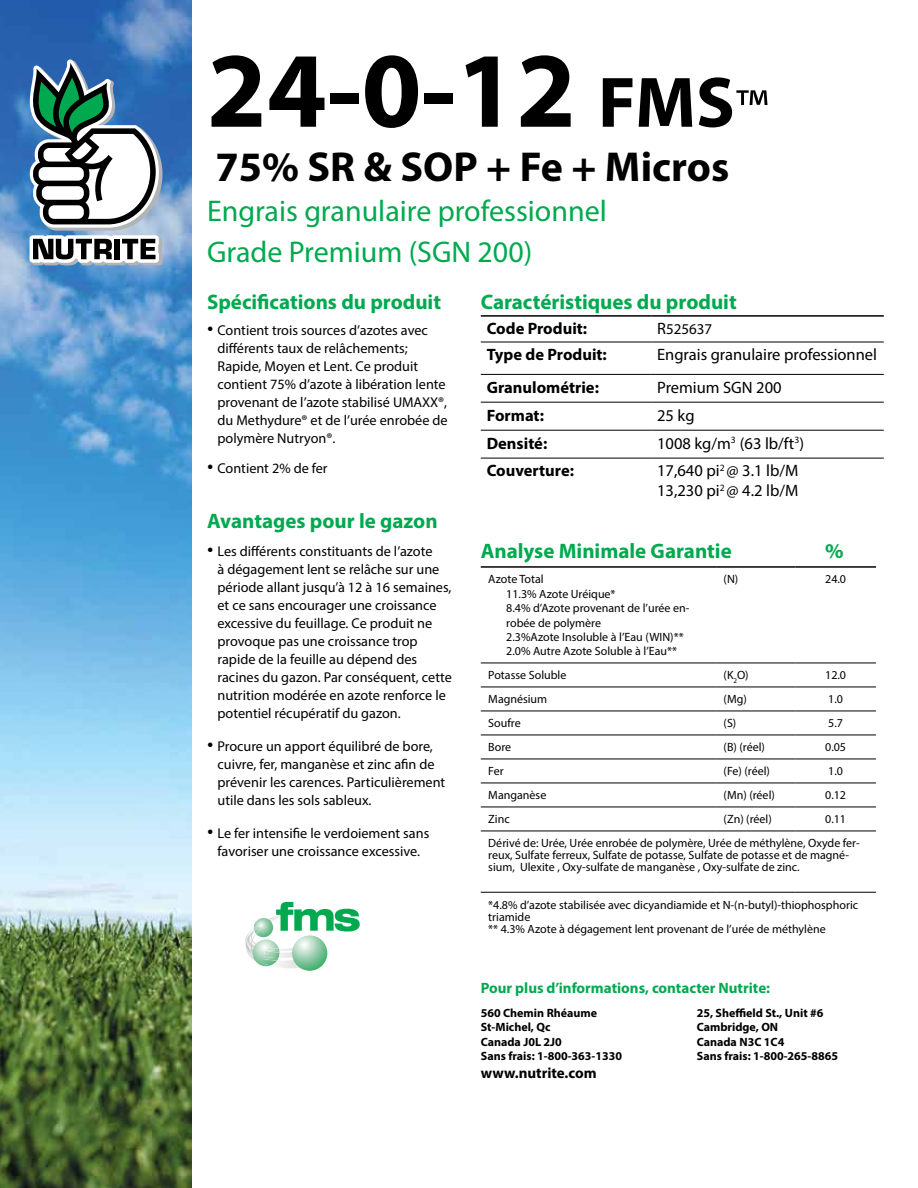
<style>
.page{position:relative;width:918px;height:1188px;background:#fff}
.page>*{position:absolute;margin:0;border:0;box-sizing:border-box;transform-origin:0 0}
.t1{font:700 108px "Myriad Pro";color:#000}
.t2{font:700 42px "Myriad Pro";color:#000}
.t3{font:30px/40.5px "Myriad Pro";color:#00a94f}
.t4{font:700 21px "Myriad Pro";color:#00a94f}
.t5{font:16.5px/19.8px "Myriad Pro";color:#000}
.t6{font:700 16.5px "Myriad Pro";color:#000}
.t7{font:700 15px "Myriad Pro";color:#00a94f}
.t8{font:700 15px "Myriad Pro";color:#000}
.t9{font:15px "Myriad Pro";color:#000}
.t10{font:14.25px/18px "Myriad Pro";color:#000}
.t11{font:12px/14.4px "Myriad Pro";color:#000}
.t12{font:700 12px "Myriad Pro";color:#000}
.s1{font-size:72px}
.s2{font-weight:400;font-size:54px}
.s3{font-family:"Calisto";font-size:18px}
.s4{font-size:16.5px}
</style>
<div class="page">
<img style="left:0;top:0;width:191px;height:1188px">
<svg style="left:30px;top:59px;width:133px;height:207px"></svg>
<hr style="left:481px;top:430px;width:170px;height:1px;background:#000">
<hr style="left:651px;top:430px;width:233px;height:1px;background:#000">
<hr style="left:481px;top:458px;width:170px;height:1px;background:#000">
<hr style="left:651px;top:458px;width:233px;height:1px;background:#000">
<hr style="left:481px;top:374px;width:170px;height:1px;background:#000">
<hr style="left:651px;top:374px;width:233px;height:1px;background:#000">
<hr style="left:481px;top:402px;width:170px;height:1px;background:#000">
<hr style="left:651px;top:402px;width:233px;height:1px;background:#000">
<hr style="left:481px;top:315px;width:170px;height:2px;background:#000">
<hr style="left:651px;top:315px;width:233px;height:2px;background:#000">
<hr style="left:481px;top:342px;width:170px;height:1px;background:#000">
<hr style="left:651px;top:342px;width:233px;height:1px;background:#000">
<hr style="left:481px;top:566px;width:235px;height:2px;background:#000">
<hr style="left:716px;top:566px;width:79px;height:2px;background:#000">
<hr style="left:795px;top:566px;width:81px;height:2px;background:#000">
<hr style="left:481px;top:663px;width:235px;height:1px;background:#000">
<hr style="left:716px;top:663px;width:79px;height:1px;background:#000">
<hr style="left:795px;top:663px;width:81px;height:1px;background:#000">
<hr style="left:481px;top:687px;width:235px;height:1px;background:#000">
<hr style="left:716px;top:687px;width:79px;height:1px;background:#000">
<hr style="left:795px;top:687px;width:81px;height:1px;background:#000">
<hr style="left:481px;top:711px;width:235px;height:1px;background:#000">
<hr style="left:716px;top:711px;width:79px;height:1px;background:#000">
<hr style="left:795px;top:711px;width:81px;height:1px;background:#000">
<hr style="left:481px;top:735px;width:235px;height:1px;background:#000">
<hr style="left:716px;top:735px;width:79px;height:1px;background:#000">
<hr style="left:795px;top:735px;width:81px;height:1px;background:#000">
<hr style="left:481px;top:759px;width:235px;height:1px;background:#000">
<hr style="left:716px;top:759px;width:79px;height:1px;background:#000">
<hr style="left:795px;top:759px;width:81px;height:1px;background:#000">
<hr style="left:481px;top:783px;width:235px;height:1px;background:#000">
<hr style="left:716px;top:783px;width:79px;height:1px;background:#000">
<hr style="left:795px;top:783px;width:81px;height:1px;background:#000">
<hr style="left:481px;top:807px;width:235px;height:1px;background:#000">
<hr style="left:716px;top:807px;width:79px;height:1px;background:#000">
<hr style="left:795px;top:807px;width:81px;height:1px;background:#000">
<hr style="left:481px;top:831px;width:235px;height:1px;background:#000">
<hr style="left:716px;top:831px;width:79px;height:1px;background:#000">
<hr style="left:795px;top:831px;width:81px;height:1px;background:#000">
<hr style="left:481px;top:892px;width:235px;height:1px;background:#000">
<hr style="left:716px;top:892px;width:79px;height:1px;background:#000">
<hr style="left:795px;top:892px;width:81px;height:1px;background:#000">
<svg style="left:245px;top:902px;width:115px;height:66px"></svg>
<img style="left:262px;top:959px;width:15px;height:7px">
<svg style="left:292px;top:935px;width:35px;height:36px"></svg>
<h1 class="t1" style="left:207px;top:20px;width:563px">24-0-12 <span class="s1">FMS</span><span class="s2">™</span></h1>
<h2 class="t2" style="left:215px;top:139px;width:515px">75% SR &amp; SOP + Fe + Micros</h2>
<h3 class="t3" style="left:207px;top:190px;width:401px">Engrais granulaire professionnel<br>Grade Premium (SGN 200)</h3>
<h3 class="t4" style="left:207px;top:288px;width:236px">Spécifications du produit</h3>
<p class="t10" style="left:218px;top:321px;width:232px;text-indent:-10px"><span class="s3">•</span> Contient trois sources d’azotes avec différents taux de relâchements; Rapide, Moyen et Lent. Ce produit contient 75% d’azote à libération lente provenant de l’azote stabilisé UMAXX®, du Methydure® et de l’urée enrobée de polymère Nutryon®.</p>
<p class="t10" style="left:207px;top:459px;width:122px"><span class="s3">•</span> Contient 2% de fer</p>
<h3 class="t4" style="left:207px;top:507px;width:232px">Avantages pour le gazon</h3>
<p class="t10" style="left:218px;top:542px;width:236px;text-indent:-10px"><span class="s3">•</span> Les différents constituants de l’azote<br>à dégagement lent se relâche sur une période allant jusqu’à 12 à 16 semaines, et ce sans encourager une croissance excessive du feuillage. Ce produit ne provoque pas une croissance trop rapide de la feuille au dépend des racines du gazon. Par conséquent, cette nutrition modérée en azote renforce le potentiel récupératif du gazon.</p>
<p class="t10" style="left:218px;top:737px;width:229px;text-indent:-10px"><span class="s3">•</span> Procure un apport équilibré de bore, cuivre, fer, manganèse et zinc afin de prévenir les carences. Particulièrement utile dans les sols sableux.</p>
<p class="t10" style="left:207px;top:824px;width:224px;text-align:center"><span class="s3">•</span> Le fer intensifie le verdoiement sans favoriser une croissance excessive.</p>
<h3 class="t4" style="left:481px;top:288px;width:257px">Caractéristiques du produit</h3>
<p class="t6" style="left:487px;top:318px;width:102px">Code Produit:</p>
<p class="t9" style="left:657px;top:320px;width:57px"><span class="s4">R</span>525637</p>
<p class="t6" style="left:487px;top:344px;width:122px">Type de Produit:</p>
<p class="t5" style="left:657px;top:345px;width:221px">Engrais granulaire professionnel</p>
<p class="t6" style="left:487px;top:376px;width:114px">Granulométrie:</p>
<p class="t5" style="left:657px;top:377px;width:126px">Premium SGN 200</p>
<p class="t6" style="left:487px;top:404px;width:59px">Format:</p>
<p class="t5" style="left:657px;top:405px;width:39px">25 kg</p>
<p class="t6" style="left:487px;top:432px;width:62px">Densité:</p>
<p class="t5" style="left:657px;top:433px;width:148px">1008 kg/m<sup>3</sup> (63 lb/ft<sup>3</sup>)</p>
<p class="t6" style="left:487px;top:460px;width:89px">Couverture:</p>
<p class="t5" style="left:657px;top:461px;width:143px">17,640 pi<sup>2</sup> @ 3.1 lb/M<br>13,230 pi<sup>2</sup> @ 4.2 lb/M</p>
<h3 class="t4" style="left:481px;top:537px;width:253px">Analyse Minimale Garantie</h3>
<h3 class="t4" style="left:825px;top:537px;width:20px">%</h3>
<p class="t11" style="left:506px;top:572px;width:185px;text-indent:-18px">Azote Total<br>11.3% Azote Uréique*<br>8.4% d’Azote provenant de l’urée en&shy;robée de polymère<br>2.3%Azote Insoluble à l’Eau (WIN)**<br>2.0% Autre Azote Soluble à l’Eau**</p>
<p class="t11" style="left:724px;top:572px;width:16px">(N)</p>
<p class="t11" style="left:825px;top:572px;width:22px">24.0</p>
<p class="t11" style="left:488px;top:668px;width:80px">Potasse Soluble</p>
<p class="t11" style="left:724px;top:668px;width:27px">(K<sub>2</sub>O)</p>
<p class="t11" style="left:825px;top:668px;width:22px">12.0</p>
<p class="t11" style="left:488px;top:692px;width:60px">Magnésium</p>
<p class="t11" style="left:724px;top:692px;width:25px">(Mg)</p>
<p class="t11" style="left:828px;top:692px;width:16px">1.0</p>
<p class="t11" style="left:488px;top:716px;width:34px">Soufre</p>
<p class="t11" style="left:724px;top:716px;width:14px">(S)</p>
<p class="t11" style="left:828px;top:716px;width:16px">5.7</p>
<p class="t11" style="left:488px;top:740px;width:24px">Bore</p>
<p class="t11" style="left:724px;top:740px;width:43px">(B) (réel)</p>
<p class="t11" style="left:825px;top:740px;width:22px">0.05</p>
<p class="t11" style="left:488px;top:764px;width:17px">Fer</p>
<p class="t11" style="left:724px;top:764px;width:48px">(Fe) (réel)</p>
<p class="t11" style="left:828px;top:764px;width:16px">1.0</p>
<p class="t11" style="left:488px;top:788px;width:60px">Manganèse</p>
<p class="t11" style="left:724px;top:788px;width:53px">(Mn) (réel)</p>
<p class="t11" style="left:825px;top:788px;width:22px">0.12</p>
<p class="t11" style="left:488px;top:812px;width:23px">Zinc</p>
<p class="t11" style="left:724px;top:812px;width:50px">(Zn) (réel)</p>
<p class="t11" style="left:488px;top:807px;width:373px;line-height:24px;text-indent:337px">0.11<br>Dérivé de: Urée, Urée enrobée de polymère, Urée de méthylène, Oxyde fer-</p>
<p class="t11" style="left:488px;top:849px;width:362px;line-height:12px">reux, Sulfate ferreux, Sulfate de potasse, Sulfate de potasse et de magné&shy;sium, Ulexite , Oxy-sulfate de manganèse , Oxy-sulfate de zinc.</p>
<p class="t11" style="left:488px;top:899px;width:371px;line-height:12px">*4.8% d’azote stabilisée avec dicyandiamide et N-(n-butyl)-thiophosphoric triamide<br>** 4.3% Azote à dégagement lent provenant de l’urée de méthylène</p>
<p class="t7" style="left:481px;top:978px;width:291px">Pour plus d’informations, contacter Nutrite:</p>
<p class="t12" style="left:481px;top:1005px;width:118px">560 Chemin Rhéaume</p>
<p class="t12" style="left:697px;top:1005px;width:128px">25, Sheffield St., Unit #6</p>
<p class="t12" style="left:481px;top:1020px;width:71px">St-Michel, Qc</p>
<p class="t12" style="left:697px;top:1020px;width:83px">Cambridge, ON</p>
<p class="t12" style="left:481px;top:1034px;width:83px">Canada J0L 2J0</p>
<p class="t12" style="left:697px;top:1034px;width:89px">Canada N3C 1C4</p>
<p class="t12" style="left:481px;top:1048px;width:143px">Sans frais: 1-800-363-1330</p>
<p class="t12" style="left:697px;top:1048px;width:143px">Sans frais: 1-800-265-8865</p>
<p class="t8" style="left:481px;top:1063px;width:117px">www.nutrite.com</p>
</div>
